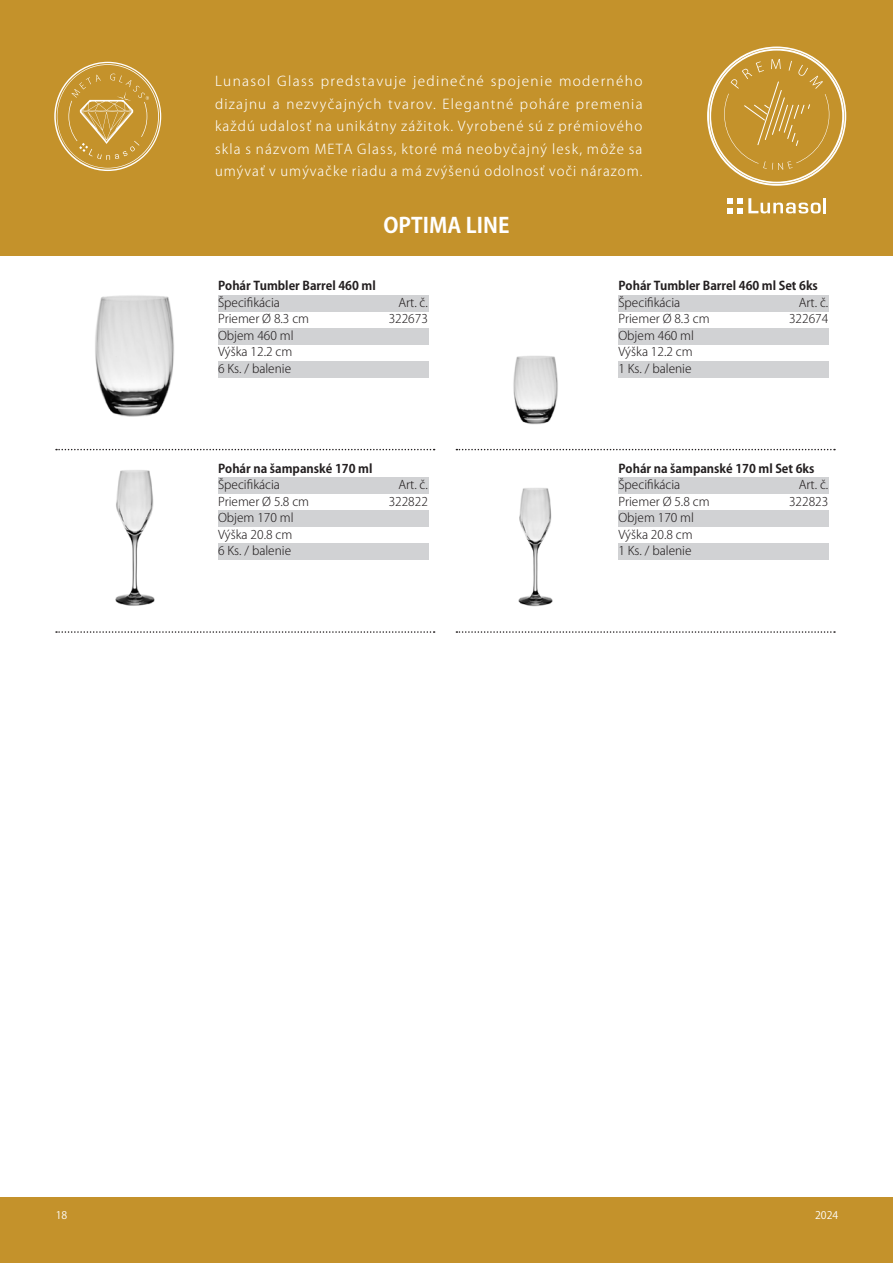
<style>
.page{position:relative;width:893px;height:1263px;background:#fff}
.page>*{position:absolute;margin:0;border:0;box-sizing:border-box;transform-origin:0 0}
.t1{font:700 21px "Koz Go Pr 6 N";color:#fff}
.t2{font:300 13.5px/22.5px "Koz Go Pr 6 N";letter-spacing:.08em;color:#fff;text-align:justify}
.Styl_odstavce2{font:300 12px "Koz Go Pr 6 N";color:#231f20}
.Styl_odstavce2-2{font:700 12px "Koz Go Pr 6 N";color:#231f20}
.Styl_odstavce1{font:300 12px "Koz Go Pr 6 N";color:#231f20}
.Styl_odstavce1-2{font:300 12px "Koz Go Pro";color:#231f20}
.t3{font:10.5px "Koz Go Pr 6 N";color:#fff}
</style>
<div class="page">
<div style="left:0;top:1197px;width:893px;height:66px;background:#c4922b"></div>
<div style="left:0;top:0;width:893px;height:256px;background:#c4922b"></div>
<svg style="left:707px;top:47px;width:139px;height:139px"></svg>
<svg style="left:728px;top:198px;width:98px;height:15px"></svg>
<svg style="left:54px;top:62px;width:107px;height:109px"></svg>
<img style="left:95px;top:295px;width:79px;height:122px">
<div style="left:218px;top:295px;width:211px;height:17px;background:#d1d2d4"></div>
<div style="left:218px;top:328px;width:211px;height:17px;background:#d1d2d4"></div>
<div style="left:218px;top:361px;width:211px;height:17px;background:#d1d2d4"></div>
<svg style="left:56px;top:449px;width:379px;height:1px"></svg>
<img style="left:513px;top:356px;width:45px;height:69px">
<div style="left:618px;top:295px;width:211px;height:17px;background:#d1d2d4"></div>
<div style="left:618px;top:328px;width:211px;height:17px;background:#d1d2d4"></div>
<div style="left:618px;top:361px;width:211px;height:17px;background:#d1d2d4"></div>
<svg style="left:456px;top:449px;width:379px;height:1px"></svg>
<img style="left:115px;top:470px;width:40px;height:136px">
<div style="left:218px;top:477px;width:211px;height:17px;background:#d1d2d4"></div>
<div style="left:218px;top:510px;width:211px;height:17px;background:#d1d2d4"></div>
<div style="left:218px;top:543px;width:211px;height:17px;background:#d1d2d4"></div>
<svg style="left:56px;top:631px;width:379px;height:2px"></svg>
<img style="left:518px;top:488px;width:35px;height:119px">
<div style="left:618px;top:477px;width:211px;height:17px;background:#d1d2d4"></div>
<div style="left:618px;top:510px;width:211px;height:17px;background:#d1d2d4"></div>
<div style="left:618px;top:543px;width:211px;height:17px;background:#d1d2d4"></div>
<svg style="left:456px;top:631px;width:379px;height:2px"></svg>
<p class="t2" style="left:215px;top:70px;width:429px">Lunasol Glass predstavuje jedinečné spojenie moderného dizajnu a nezvyčajných tvarov. Elegantné poháre premenia každú udalosť na unikátny zážitok. Vyrobené sú z prémiového skla s názvom META Glass, ktoré má neobyčajný lesk, môže sa umývať v umývačke riadu a má zvýšenú odolnosť voči nárazom.</p>
<p class="t1" style="left:383px;top:213px;width:127px">OPTIMA LINE</p>
<p class="Styl_odstavce2-2" style="left:218px;top:279px;width:159px">Pohár Tumbler Barrel 460 ml</p>
<p class="Styl_odstavce1" style="left:218px;top:296px;width:63px">Špecifikácia</p>
<p class="Styl_odstavce2" style="left:218px;top:312px;width:93px">Priemer Ø 8.3 cm</p>
<p class="Styl_odstavce1" style="left:218px;top:329px;width:77px">Objem 460 ml</p>
<p class="Styl_odstavce2" style="left:218px;top:345px;width:76px">Výška 12.2 cm</p>
<p class="Styl_odstavce1-2" style="left:218px;top:361px;width:75px">6 Ks. / balenie</p>
<p class="Styl_odstavce2" style="left:398px;top:296px;width:31px">Art. č.</p>
<p class="Styl_odstavce2" style="left:389px;top:312px;width:41px">322673</p>
<p class="Styl_odstavce2-2" style="left:218px;top:462px;width:156px">Pohár na šampanské 170 ml</p>
<p class="Styl_odstavce1" style="left:218px;top:478px;width:63px">Špecifikácia</p>
<p class="Styl_odstavce2" style="left:218px;top:495px;width:93px">Priemer Ø 5.8 cm</p>
<p class="Styl_odstavce1" style="left:218px;top:511px;width:77px">Objem 170 ml</p>
<p class="Styl_odstavce2" style="left:218px;top:528px;width:76px">Výška 20.8 cm</p>
<p class="Styl_odstavce1-2" style="left:218px;top:543px;width:75px">6 Ks. / balenie</p>
<p class="Styl_odstavce2" style="left:398px;top:478px;width:31px">Art. č.</p>
<p class="Styl_odstavce2" style="left:389px;top:494px;width:41px">322822</p>
<p class="Styl_odstavce2-2" style="left:618px;top:279px;width:201px">Pohár Tumbler Barrel 460 ml Set 6ks</p>
<p class="Styl_odstavce1" style="left:618px;top:296px;width:63px">Špecifikácia</p>
<p class="Styl_odstavce2" style="left:618px;top:312px;width:93px">Priemer Ø 8.3 cm</p>
<p class="Styl_odstavce1" style="left:618px;top:329px;width:77px">Objem 460 ml</p>
<p class="Styl_odstavce2" style="left:618px;top:345px;width:76px">Výška 12.2 cm</p>
<p class="Styl_odstavce1-2" style="left:618px;top:361px;width:75px">1 Ks. / balenie</p>
<p class="Styl_odstavce2" style="left:799px;top:296px;width:31px">Art. č.</p>
<p class="Styl_odstavce2" style="left:789px;top:312px;width:41px">322674</p>
<p class="Styl_odstavce2-2" style="left:618px;top:462px;width:198px">Pohár na šampanské 170 ml Set 6ks</p>
<p class="Styl_odstavce1" style="left:618px;top:478px;width:63px">Špecifikácia</p>
<p class="Styl_odstavce2" style="left:618px;top:495px;width:93px">Priemer Ø 5.8 cm</p>
<p class="Styl_odstavce1" style="left:618px;top:511px;width:77px">Objem 170 ml</p>
<p class="Styl_odstavce2" style="left:618px;top:528px;width:76px">Výška 20.8 cm</p>
<p class="Styl_odstavce1-2" style="left:618px;top:543px;width:75px">1 Ks. / balenie</p>
<p class="Styl_odstavce2" style="left:799px;top:478px;width:31px">Art. č.</p>
<p class="Styl_odstavce2" style="left:789px;top:494px;width:41px">322823</p>
<p class="t3" style="left:56px;top:1209px;width:13px">18</p>
<p class="t3" style="left:815px;top:1209px;width:25px">2024</p>
</div>
